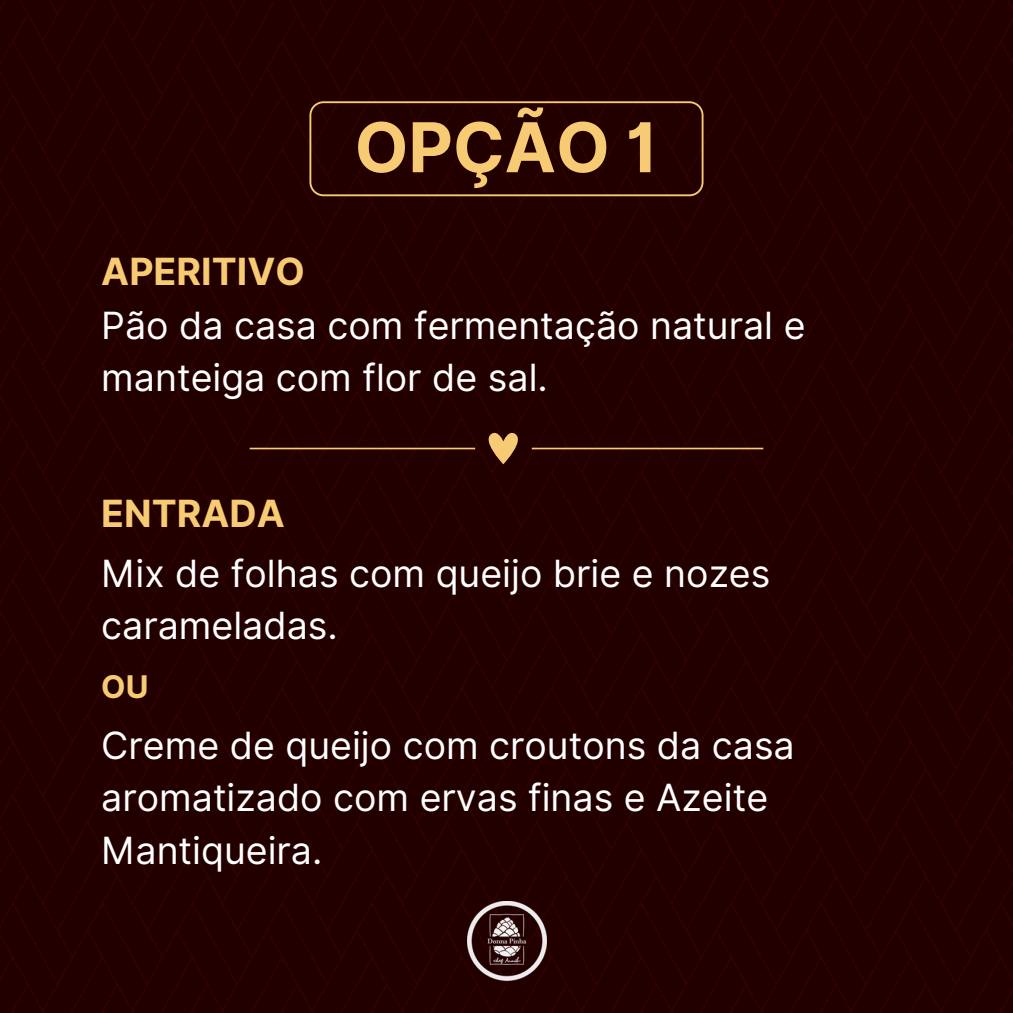
<style>
.page{position:relative;width:1013px;height:1013px;background:#fff}
.page>*{position:absolute;margin:0;border:0;box-sizing:border-box;transform-origin:0 0}
.t1{font:700 68.75px "Inter";color:#f7cb73}
.t2{font:37.5px/52.5px "Inter";color:#fff}
.t3{font:700 37.5px "Inter";color:#f7cb73}
.t4{font:700 31.25px "Inter";color:#f7cb73}
</style>
<div class="page">
<div style="left:0;top:0;width:1012px;height:1012px;background:#230000"></div>
<svg style="left:309px;top:101px;width:394px;height:95px"></svg>
<svg style="left:250px;top:447px;width:225px;height:2px"></svg>
<svg style="left:531px;top:447px;width:232px;height:2px"></svg>
<svg style="left:481px;top:429px;width:44px;height:35px"></svg>
<img style="left:467px;top:901px;width:79px;height:79px">
<h2 class="t3" style="left:101px;top:249px;width:205px">APERITIVO</h2>
<h3 class="t1" style="left:354px;top:106px;width:305px">OPÇÃO 1</h3>
<p class="t2" style="left:101px;top:299px;width:705px">Pão da casa com fermentação natural e manteiga com flor de sal.</p>
<h3 class="t3" style="left:101px;top:490px;width:185px">ENTRADA</h3>
<h2 class="t2" style="left:101px;top:546px;width:670px">Mix de folhas com queijo brie e nozes carameladas.</h2>
<h3 class="t4" style="left:101px;top:668px;width:49px">OU</h3>
<p class="t2" style="left:101px;top:718px;width:695px">Creme de queijo com croutons da casa aromatizado com ervas finas e Azeite<br>Mantiqueira.</p>
</div>
